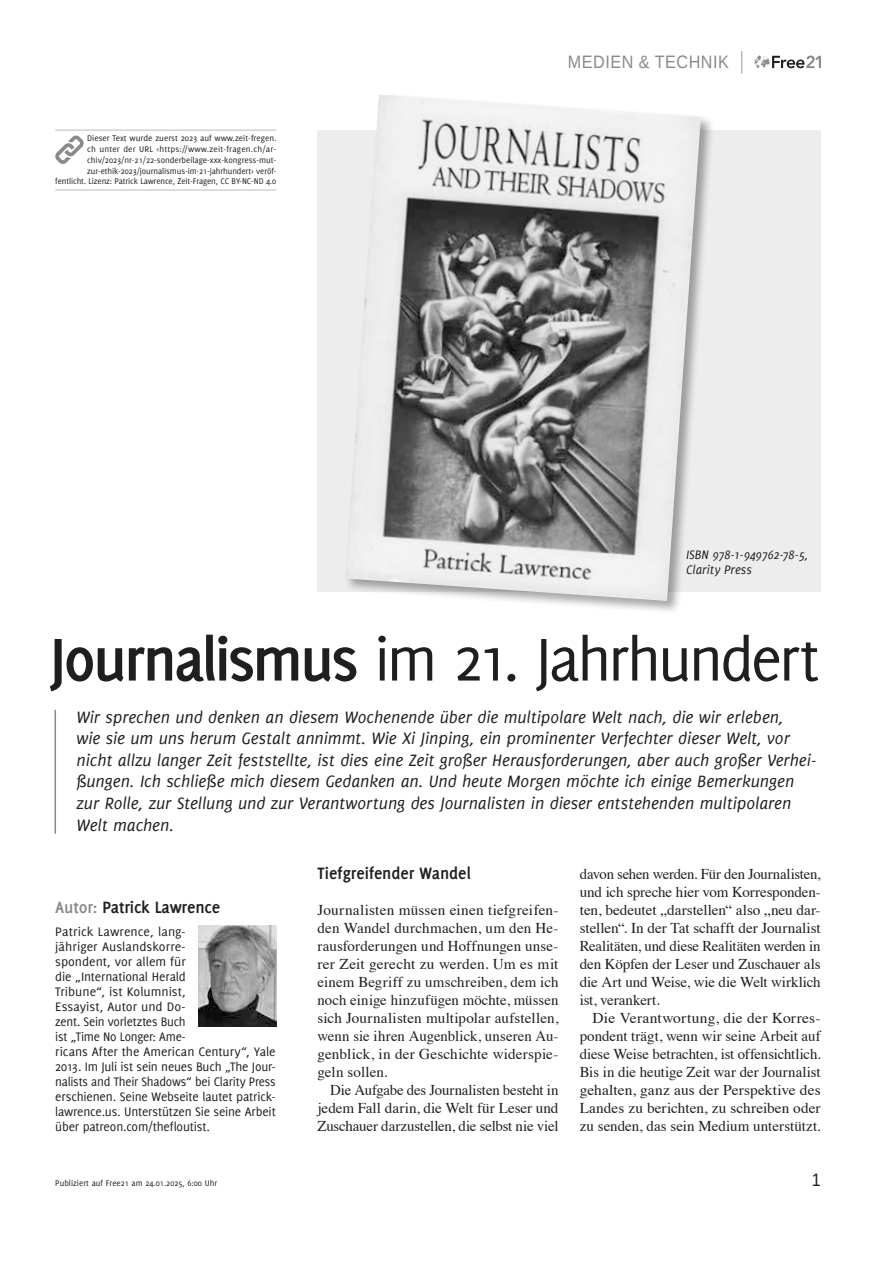
<style>
.page{position:relative;width:893px;height:1263px;background:#fff}
.page>*{position:absolute;margin:0;border:0;box-sizing:border-box;transform-origin:0 0}
.t1{font:66px "Delicious";letter-spacing:-.045em;color:#1f1f1f}
.t2{font:italic 18px/21.6px "Delicious";color:#1f1f1f}
.t3{font:700 18px "Delicious";letter-spacing:-.01em;color:#1f1f1f}
.t4{font:18px "Liberation Sans";letter-spacing:.03em;color:#8a8a8a;scale:.9 1}
.t5{font:18px "Liberation Sans";color:#1f1f1f;scale:.9 1}
.t6{font:15px/18px "Times";color:#1f1f1f;text-align:justify}
.t7{font:13.5px/15px "Delicious";letter-spacing:-.01em;color:#1f1f1f}
.t8{font:italic 13.5px/15px "Delicious";color:#1f1f1f}
.t9{font:9px/10.8px "Delicious";letter-spacing:-.005em;color:#1f1f1f;text-align:right}
.s1{font-weight:700}
.s2{color:#8a8a8a}
</style>
<div class="page">
<svg style="left:755px;top:55px;width:66px;height:13px"></svg>
<svg style="left:741px;top:51px;width:1px;height:23px"></svg>
<hr style="left:55px;top:710px;width:1px;height:124px;background:#8a8a8a">
<div style="left:317px;top:130px;width:504px;height:461px;background:#ededed"></div>
<img style="left:199px;top:926px;width:77px;height:101px">
<hr style="left:55px;top:130px;width:221px;height:1px;background:#bababa">
<hr style="left:55px;top:190px;width:221px;height:1px;background:#bababa">
<svg style="left:55px;top:135px;width:29px;height:29px"></svg>
<div style="left:343px;top:93px;width:372px;height:522px;background:#1f1f1f;opacity:.4"></div>
<img style="left:345px;top:95px;width:356px;height:506px">
<p class="t9" style="left:55px;top:133px;width:223px">Dieser Text wurde zuerst 2023 auf www.zeit-fregen.<br>ch unter der URL &lt;https://www.zeit-fragen.ch/ar&shy;chiv/2023/nr-21/22-sonderbeilage-xxx-kongress-mut&shy;zur-ethik-2023/journalismus-im-21-jahrhundert&gt; veröf&shy;fentlicht. Lizenz: Patrick Lawrence, Zeit-Fragen, CC BY-NC-ND 4.0</p>
<p class="t4" style="left:568px;top:51px;width:180px">MEDIEN &amp; TECHNIK</p>
<p class="t8" style="left:686px;top:547px;width:124px">ISBN 978-1-949762-78-5,<br>Clarity Press</p>
<h1 class="t1" style="left:50px;top:622px;width:771px"><span class="s1">Journalismus</span> im 21. Jahrhundert</h1>
<p class="t2" style="left:77px;top:706px;width:741px">Wir sprechen und denken an diesem Wochenende über die multipolare Welt nach, die wir erleben,<br>wie sie um uns herum Gestalt annimmt. Wie Xi Jinping, ein prominenter Verfechter dieser Welt, vor nicht allzu langer Zeit feststellte, ist dies eine Zeit großer Herausforderungen, aber auch großer Verhei&shy;ßungen. Ich schließe mich diesem Gedanken an. Und heute Morgen möchte ich einige Bemerkungen zur Rolle, zur Stellung und zur Verantwortung des Journalisten in dieser entstehenden multipolaren Welt machen.</p>
<p class="t3" style="left:55px;top:897px;width:166px"><span class="s2">Autor:</span> Patrick Lawrence</p>
<p class="t7" style="left:55px;top:924px;width:222px">Patrick Lawrence, lang-<br>jähriger Auslandskorre-<br>spondent, vor allem für<br>die „International Herald<br>Tribune“, ist Kolumnist,<br>Essayist, Autor und Do-<br>zent. Sein vorletztes Buch<br>ist „Time No Longer: Ame-<br>ricans After the American Century“, Yale<br>2013. Im Juli ist sein neues Buch „The Jour&shy;nalists and Their Shadows“ bei Clarity Press erschienen. Seine Webseite lautet patrick&shy;lawrence.us. Unterstützen Sie seine Arbeit über patreon.com/thefloutist.</p>
<p class="t3" style="left:317px;top:863px;width:155px">Tiefgreifender Wandel</p>
<p class="t6" style="left:317px;top:900px;width:242px">Journalisten müssen einen tiefgreifen&shy;den Wandel durchmachen, um den He&shy;rausforderungen und Hoffnungen unse&shy;rer Zeit gerecht zu werden. Um es mit einem Begriff zu umschreiben, dem ich noch einige hinzufügen möchte, müssen sich Journalisten multipolar aufstellen, wenn sie ihren Augenblick, unseren Au&shy;genblick, in der Geschichte widerspie&shy;geln sollen.</p>
<p class="t6" style="left:317px;top:1080px;width:242px;text-indent:13px">Die Aufgabe des Journalisten besteht in jedem Fall darin, die Welt für Leser und Zuschauer darzustellen, die selbst nie viel</p>
<p class="t6" style="left:580px;top:864px;width:242px">davon sehen werden. Für den Journalisten, und ich spreche hier vom Korresponden&shy;ten, bedeutet „darstellen“ also „neu dar&shy;stellen“. In der Tat schafft der Journalist Realitäten, und diese Realitäten werden in den Köpfen der Leser und Zuschauer als die Art und Weise, wie die Welt wirklich ist, verankert.</p>
<p class="t6" style="left:580px;top:1008px;width:242px;text-indent:13px">Die Verantwortung, die der Korres&shy;pondent trägt, wenn wir seine Arbeit auf diese Weise betrachten, ist offensichtlich.<br>Bis in die heutige Zeit war der Journalist gehalten, ganz aus der Perspektive des Landes zu berichten, zu schreiben oder zu senden, das sein Medium unterstützt.</p>
<p class="t9" style="left:55px;top:1177px;width:163px">Publiziert auf Free21 am 24.01.2025, 6:00 Uhr</p>
<p class="t5" style="left:812px;top:1168px;width:12px">1</p>
</div>
